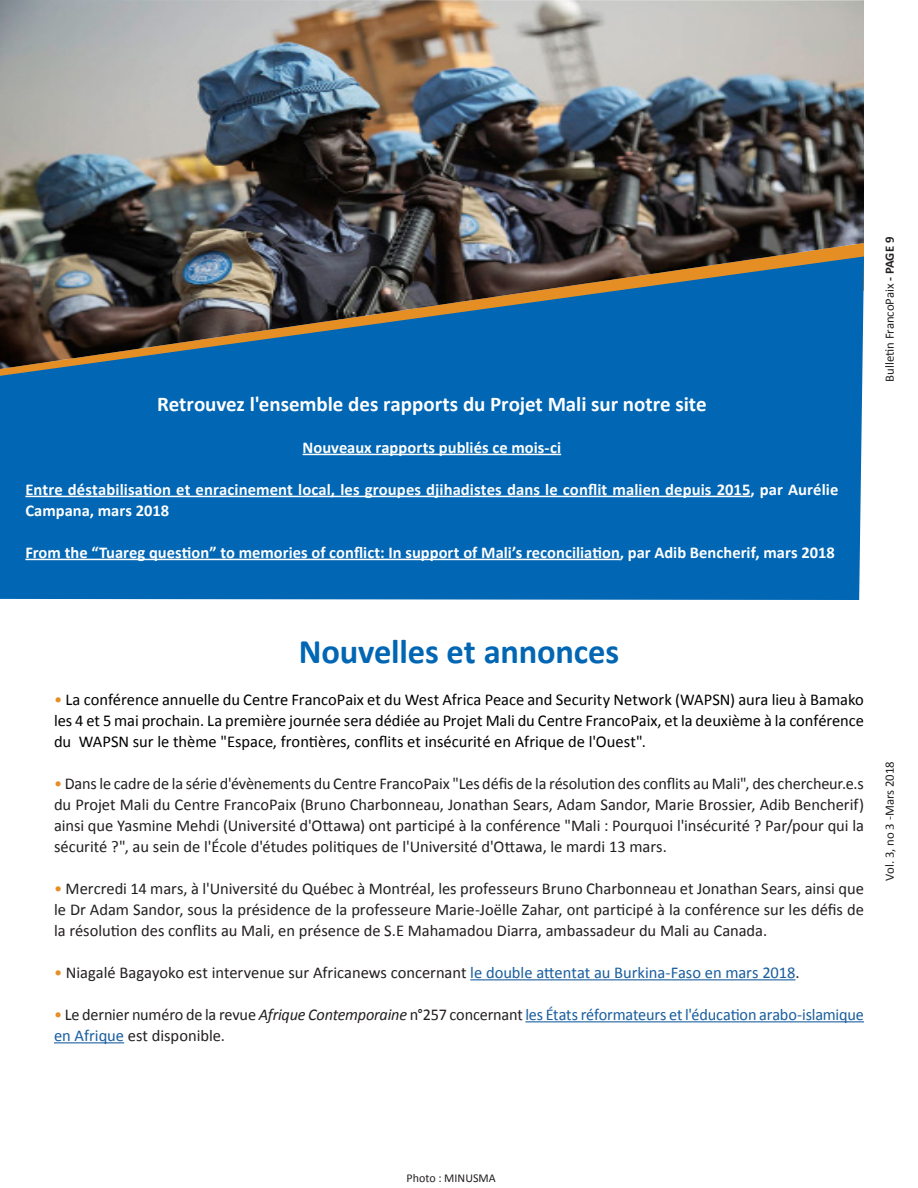
<style>
.page{position:relative;width:918px;height:1188px;background:#fff}
.page>*{position:absolute;margin:0;border:0;box-sizing:border-box;transform-origin:0 0}
._1-Titre{font:700 34.5px "Calibri";letter-spacing:-.005em;color:#0166b3}
.TexteCourant{font:700 21px "Calibri";color:#fff}
.TexteCourant-2{font:16.5px/21px "Calibri";letter-spacing:-.005em;color:#231f20;text-align:justify}
.TexteCourant-3{font:16.5px/21px "Calibri";color:#000001;text-align:justify}
.TexteCourant-4{font:700 16.5px/21px "Calibri";letter-spacing:.005em;color:#fff}
.TexteCourant-5{font:16.5px/21px "Calibri";letter-spacing:-.01em;color:#175d9e}
.t1{font:12.75px "Calibri";color:#231f20}
.t2{font:12px "Calibri";color:#231f20}
.s1{font-weight:700}
.s2{color:#e48e24}
.s3{color:#175d9e}
.s4{color:#231f20}
.s5{font-style:italic;color:#231f20}
</style>
<div class="page">
<hr style="left:470px;top:979px;width:326px;height:1px;background:#175d9e">
<hr style="left:525px;top:1021px;width:339px;height:1px;background:#175d9e">
<hr style="left:54px;top:1042px;width:70px;height:1px;background:#175d9e">
<img style="left:0;top:0;width:864px;height:256px">
<svg style="left:0;top:256px;width:864px;height:344px;background:#14639f"></svg>
<hr style="left:303px;top:454px;width:258px;height:1px;background:#fff">
<hr style="left:25px;top:496px;width:725px;height:1px;background:#fff">
<hr style="left:25px;top:559px;width:595px;height:1px;background:#fff">
<p class="TexteCourant" style="left:157px;top:391px;width:551px">Retrouvez l'ensemble des rapports du Projet Mali sur notre site</p>
<p class="TexteCourant-4" style="left:303px;top:437px;width:260px">Nouveaux rapports publiés ce mois-ci</p>
<p class="TexteCourant-4" style="left:25px;top:479px;width:815px">Entre déstabilisation et enracinement local, les groupes djihadistes dans le conflit malien depuis 2015, par Aurélie<br>Campana, mars 2018</p>
<p class="TexteCourant-4" style="left:25px;top:542px;width:811px">From the “Tuareg question” to memories of conflict: In support of Mali’s reconciliation, par Adib Bencherif, mars 2018</p>
<p class="t1" style="left:881px;top:382px;width:147px;rotate:-90deg">Bulletin FrancoPaix <span class="s1">- PAGE 9</span></p>
<p class="_1-Titre" style="left:299px;top:630px;width:322px">Nouvelles et annonces</p>
<p class="TexteCourant-3" style="left:54px;top:689px;width:812px"><span class="s2">•</span> La conférence annuelle du Centre FrancoPaix et du West Africa Peace and Security Network (WAPSN) aura lieu à Bamako les 4 et 5 mai prochain. La première journée sera dédiée au Projet Mali du Centre FrancoPaix, et la deuxième à la conférence du WAPSN sur le thème "Espace, frontières, conflits et insécurité en Afrique de l'Ouest".</p>
<p class="TexteCourant-2" style="left:54px;top:773px;width:812px"><span class="s2">•</span> Dans le cadre de la série d'évènements du Centre FrancoPaix "Les défis de la résolution des conflits au Mali", des chercheur.e.s du Projet Mali du Centre FrancoPaix (Bruno Charbonneau, Jonathan Sears, Adam Sandor, Marie Brossier, Adib Bencherif) ainsi que Yasmine Mehdi (Université d'Ottawa) ont participé à la conférence "Mali : Pourquoi l'insécurité ? Par/pour qui la sécurité ?", au sein de l'École d'études politiques de l'Université d'Ottawa, le mardi 13 mars.</p>
<p class="TexteCourant-2" style="left:54px;top:878px;width:812px"><span class="s2">•</span> Mercredi 14 mars, à l'Université du Québec à Montréal, les professeurs Bruno Charbonneau et Jonathan Sears, ainsi que le Dr Adam Sandor, sous la présidence de la professeure Marie-Joëlle Zahar, ont participé à la conférence sur les défis de la résolution des conflits au Mali, en présence de S.E Mahamadou Diarra, ambassadeur du Mali au Canada.</p>
<p class="TexteCourant-2" style="left:54px;top:962px;width:747px"><span class="s2">•</span> Niagalé Bagayoko est intervenue sur Africanews concernant <span class="s3">le double attentat au Burkina-Faso en mars 2018</span>.</p>
<p class="TexteCourant-5" style="left:54px;top:1004px;width:812px"><span class="s2">•</span> <span class="s4">Le dernier numéro de la revue</span> <span class="s5">Afrique Contemporaine</span> <span class="s4">n°257 concernant</span> les États réformateurs et l'éducation arabo-islamique en Afrique <span class="s4">est disponible.</span></p>
<p class="t1" style="left:881px;top:881px;width:121px;rotate:-90deg">Vol. 3, no 3 -Mars 2018</p>
<p class="t2" style="left:407px;top:1170px;width:91px">Photo : MINUSMA</p>
</div>
